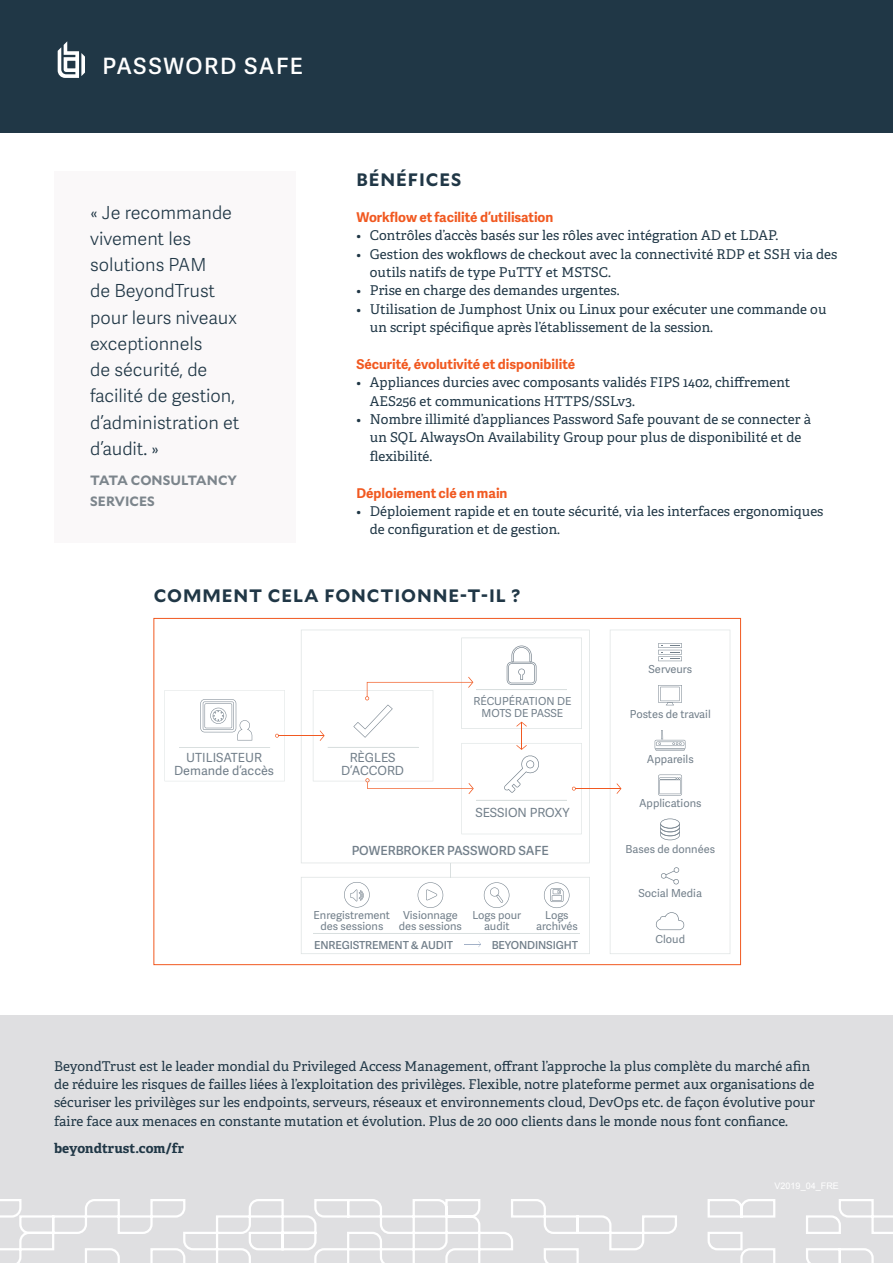
<style>
.page{position:relative;width:893px;height:1263px;background:#fff}
.page>*{position:absolute;margin:0;border:0;box-sizing:border-box;transform-origin:0 0}
.t1{font:600 22.5px "Adelle Sans";letter-spacing:.07em;color:#fff}
.t2{font:300 18px/26.2px "Adelle Sans";color:#203746}
.t3{font:700 18px "Mallory";letter-spacing:.05em;color:#203746}
.t4{font:13.5px/18.3px "Adelle PE";letter-spacing:.005em;color:#203746}
.t5{font:700 13.5px "Adelle Sans";color:#f15921}
.t6{font:700 13.5px/21px "Mallory";color:#7c858c}
.t7{font:700 13.5px "Adelle PE";color:#203746}
.t8{font:12.6px/12.6px "Adelle Sans";color:#727f8a;text-align:center}
.t9{font:600 12.6px "Adelle Sans";color:#727f8a}
.t10{font:10.95px/10.9px "Adelle Sans";color:#727f8a;text-align:center}
.t11{font:600 10.95px "Adelle Sans";letter-spacing:-.01em;color:#727f8a}
.t12{font:9px "Arial";letter-spacing:.005em;color:#fff}
.s1{font-size:12.3px}
</style>
<div class="page">
<div style="left:54px;top:171px;width:241px;height:372px;background:#faf8f9"></div>
<div style="left:0;top:1016px;width:893px;height:247px;background:#dfdfe1"></div>
<div style="left:0;top:0;width:893px;height:132px;background:#203746"></div>
<svg style="left:58px;top:41px;width:27px;height:37px"></svg>
<svg style="left:301px;top:630px;width:289px;height:233px"></svg>
<svg style="left:610px;top:630px;width:120px;height:324px"></svg>
<hr style="left:575px;top:788px;width:45px;height:1px;background:#f15921">
<hr style="left:279px;top:735px;width:45px;height:1px;background:#f15921">
<svg style="left:164px;top:690px;width:121px;height:91px"></svg>
<svg style="left:301px;top:863px;width:289px;height:91px"></svg>
<svg style="left:313px;top:637px;width:269px;height:197px"></svg>
<svg style="left:18px;top:1199px;width:875px;height:64px"></svg>
<p class="t1" style="left:103px;top:50px;width:202px">PASSWORD SAFE</p>
<p class="t2" style="left:90px;top:198px;width:151px">« Je recommande vivement les solutions PAM<br>de BeyondTrust pour leurs niveaux exceptionnels<br>de sécurité, de facilité de gestion, d’administration et d’audit. »</p>
<p class="t6" style="left:90px;top:468px;width:148px">TATA CONSULTANCY<br>SERVICES</p>
<p class="t3" style="left:356px;top:166px;width:106px">BÉNÉFICES</p>
<p class="t5" style="left:356px;top:207px;width:199px">Workflow et facilité d’utilisation</p>
<p class="t4" style="left:356px;top:226px;width:423px"><span class="s1">•</span> Contrôles d’accès basés sur les rôles avec intégration AD et LDAP.</p>
<p class="t4" style="left:370px;top:244px;width:469px;text-indent:-14px"><span class="s1">•</span> Gestion des wokflows de checkout avec la connectivité RDP et SSH via des outils natifs de type PuTTY et MSTSC.</p>
<p class="t4" style="left:356px;top:281px;width:265px"><span class="s1">•</span> Prise en charge des demandes urgentes.</p>
<p class="t4" style="left:370px;top:299px;width:458px;text-indent:-14px"><span class="s1">•</span> Utilisation de Jumphost Unix ou Linux pour exécuter une commande ou un script spécifique après l’établissement de la session.</p>
<p class="t5" style="left:356px;top:354px;width:220px">Sécurité, évolutivité et disponibilité</p>
<p class="t4" style="left:370px;top:373px;width:422px;text-indent:-14px"><span class="s1">•</span> Appliances durcies avec composants validés FIPS 1402, chiffrement<br>AES256 et communications HTTPS/SSLv3.</p>
<p class="t4" style="left:370px;top:410px;width:443px;text-indent:-14px"><span class="s1">•</span> Nombre illimité d’appliances Password Safe pouvant de se connecter à un SQL AlwaysOn Availability Group pour plus de disponibilité et de flexibilité.</p>
<p class="t5" style="left:356px;top:483px;width:153px">Déploiement clé en main</p>
<p class="t4" style="left:370px;top:501px;width:455px;text-indent:-14px"><span class="s1">•</span> Déploiement rapide et en toute sécurité, via les interfaces ergonomiques de configuration et de gestion.</p>
<p class="t3" style="left:154px;top:582px;width:368px">COMMENT CELA FONCTIONNE-T-IL ?</p>
<p class="t8" style="left:174px;top:751px;width:101px">UTILISATEUR<br>Demande d’accès</p>
<p class="t8" style="left:341px;top:751px;width:64px">RÈGLES<br>D’ACCORD</p>
<p class="t10" style="left:473px;top:694px;width:99px;line-height:12.6px">RÉCUPÉRATION DE<br>MOTS DE PASSE</p>
<p class="t8" style="left:475px;top:805px;width:96px">SESSION PROXY</p>
<p class="t9" style="left:352px;top:841px;width:198px">POWERBROKER PASSWORD SAFE</p>
<p class="t10" style="left:314px;top:909px;width:78px">Enregistrement des sessions</p>
<p class="t10" style="left:399px;top:909px;width:65px">Visionnage des sessions</p>
<p class="t10" style="left:472px;top:909px;width:50px">Logs pour audit</p>
<p class="t10" style="left:536px;top:909px;width:43px">Logs archivés</p>
<p class="t11" style="left:314px;top:937px;width:140px">ENREGISTREMENT &amp; AUDIT</p>
<p class="t11" style="left:492px;top:937px;width:88px">BEYONDINSIGHT</p>
<p class="t10" style="left:649px;top:663px;width:45px">Serveurs</p>
<p class="t10" style="left:630px;top:709px;width:82px">Postes de travail</p>
<p class="t10" style="left:647px;top:753px;width:48px">Appareils</p>
<p class="t10" style="left:639px;top:797px;width:64px">Applications</p>
<p class="t10" style="left:625px;top:844px;width:91px">Bases de données</p>
<p class="t10" style="left:638px;top:887px;width:65px">Social Media</p>
<p class="t10" style="left:656px;top:933px;width:31px">Cloud</p>
<p class="t4" style="left:54px;top:1056px;width:762px">BeyondTrust est le leader mondial du Privileged Access Management, offrant l’approche la plus complète du marché afin de réduire les risques de failles liées à l’exploitation des privilèges. Flexible, notre plateforme permet aux organisations de sécuriser les privilèges sur les endpoints, serveurs, réseaux et environnements cloud, DevOps etc. de façon évolutive pour faire face aux menaces en constante mutation et évolution. Plus de 20 000 clients dans le monde nous font confiance.</p>
<p class="t7" style="left:54px;top:1138px;width:132px">beyondtrust.com/fr</p>
<p class="t12" style="left:774px;top:1180px;width:66px">V2019_04_FRE</p>
</div>
